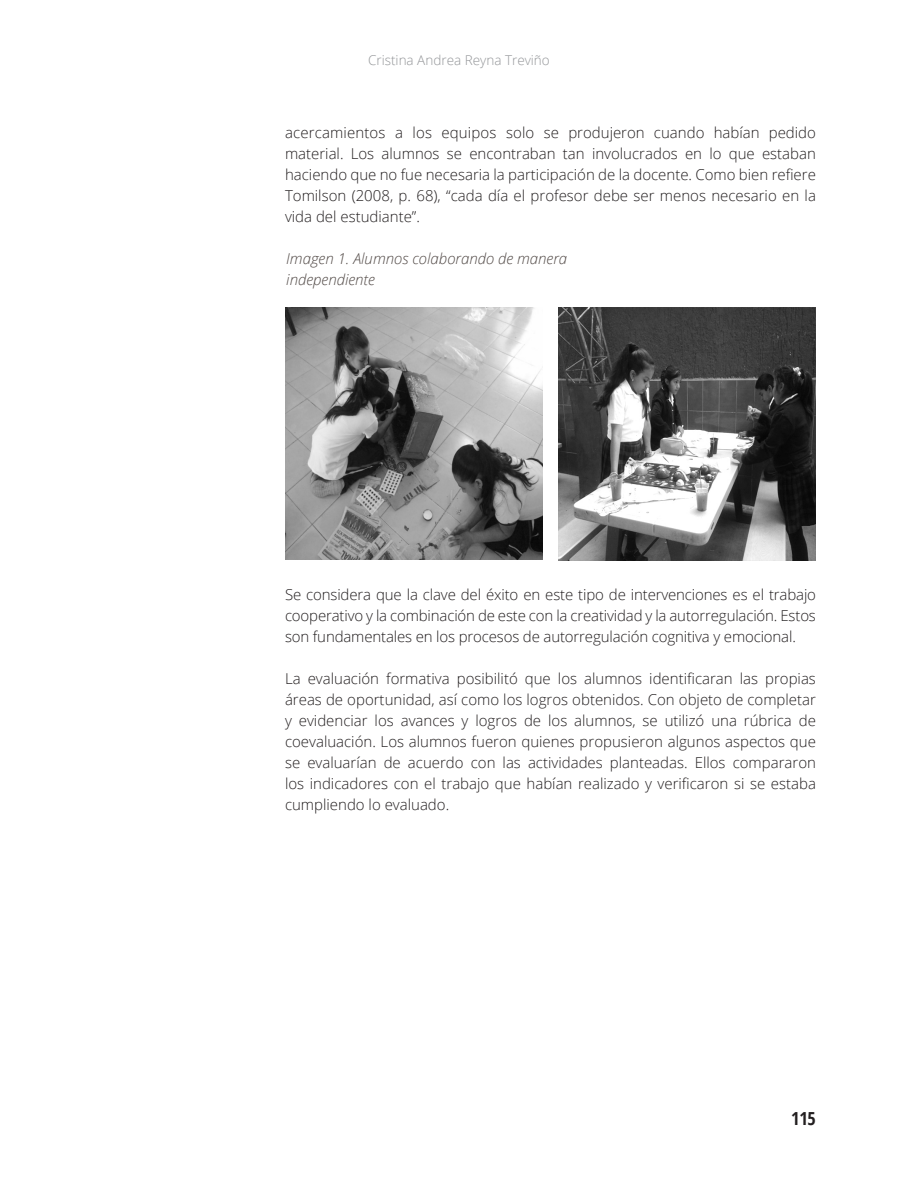
<style>
.page{position:relative;width:918px;height:1188px;background:#fff}
.page>*{position:absolute;margin:0;border:0;box-sizing:border-box;transform-origin:0 0}
.t1{font:700 18px "Open Sans Condensed";color:#231f20}
.t2{font:300 15px/21px "Open Sans";color:#231f20;text-align:justify}
.t3{font:italic 300 15px/21px "Open Sans";color:#524a47}
.t4{font:300 13.5px "Open Sans";color:#939598}
</style>
<div class="page">
<img style="left:558px;top:308px;width:258px;height:253px">
<img style="left:285px;top:308px;width:258px;height:252px">
<p class="t4" style="left:368px;top:51px;width:183px">Cristina Andrea Reyna Treviño</p>
<p class="t2" style="left:285px;top:122px;width:532px">acercamientos a los equipos solo se produjeron cuando habían pedido material. Los alumnos se encontraban tan involucrados en lo que estaban haciendo que no fue necesaria la participación de la docente. Como bien refiere Tomilson (2008, p. 68), “cada día el profesor debe ser menos necesario en la vida del estudiante”.</p>
<p class="t3" style="left:286px;top:248px;width:283px">Imagen 1. Alumnos colaborando de manera independiente</p>
<p class="t2" style="left:285px;top:584px;width:533px">Se considera que la clave del éxito en este tipo de intervenciones es el trabajo cooperativo y la combinación de este con la creatividad y la autorregulación. Estos son fundamentales en los procesos de autorregulación cognitiva y emocional.</p>
<p class="t2" style="left:285px;top:668px;width:532px">La evaluación formativa posibilitó que los alumnos identificaran las propias áreas de oportunidad, así como los logros obtenidos. Con objeto de completar y evidenciar los avances y logros de los alumnos, se utilizó una rúbrica de coevaluación. Los alumnos fueron quienes propusieron algunos aspectos que se evaluarían de acuerdo con las actividades planteadas. Ellos compararon los indicadores con el trabajo que habían realizado y verificaron si se estaba cumpliendo lo evaluado.</p>
<p class="t1" style="left:791px;top:1106px;width:26px">115</p>
</div>
